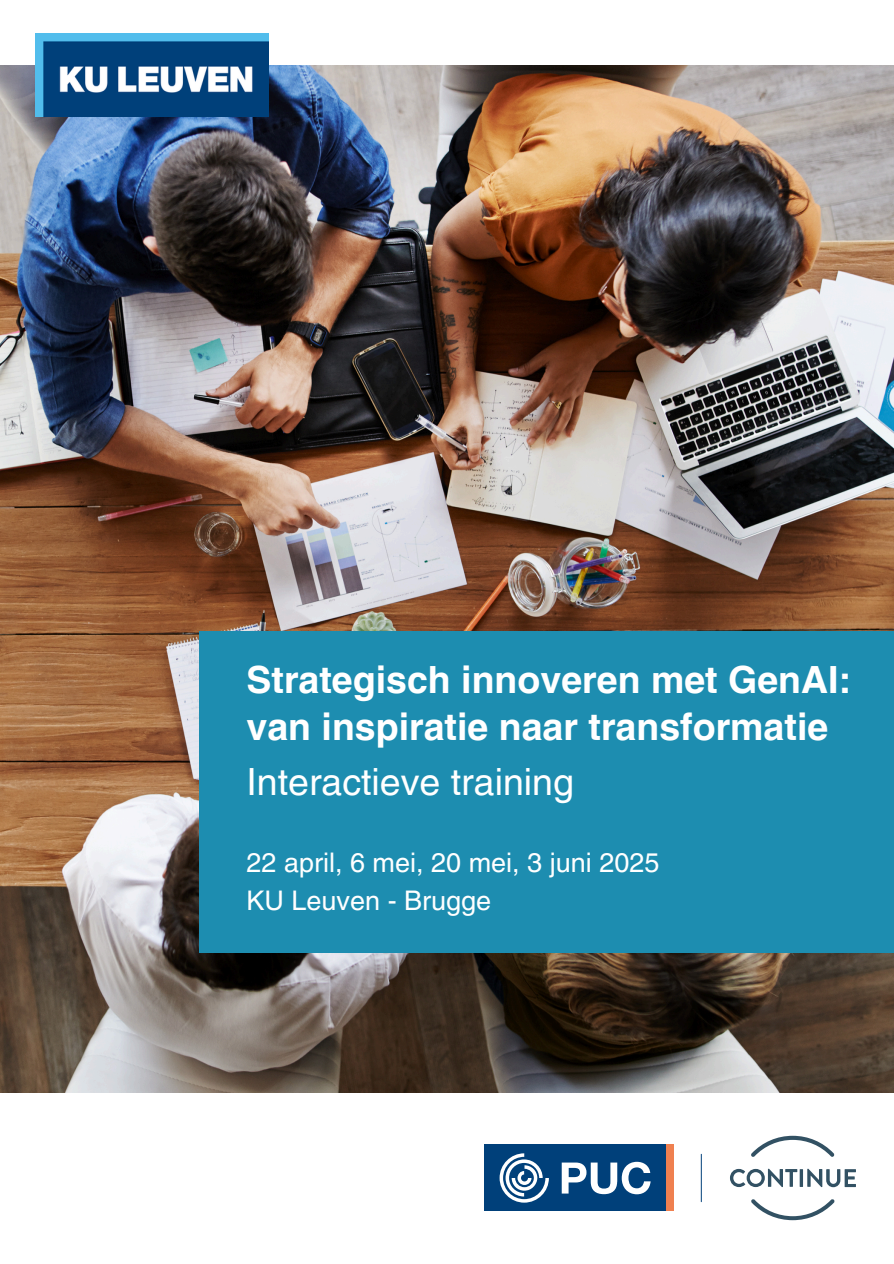
<style>
.page{position:relative;width:894px;height:1264px;background:#fff}
.page>*{position:absolute;margin:0;border:0;box-sizing:border-box;transform-origin:0 0}
.t1{font:700 37.5px/47.2px "Helvetica LT Pro";color:#fff}
.t2{font:37.5px "Helvetica LT Pro";color:#fff}
.t3{font:27px "Helvetica LT Pro";color:#fff}
</style>
<div class="page">
<img style="left:0;top:65px;width:893px;height:1027px">
<img style="left:35px;top:33px;width:233px;height:83px">
<svg style="left:730px;top:1168px;width:67px;height:19px"></svg>
<hr style="left:799px;top:1169px;width:3px;height:17px;background:#325163">
<svg style="left:807px;top:1168px;width:48px;height:19px"></svg>
<svg style="left:751px;top:1135px;width:83px;height:22px"></svg>
<svg style="left:751px;top:1199px;width:83px;height:21px"></svg>
<hr style="left:700px;top:1153px;width:1px;height:49px;background:#00407a">
<div style="left:484px;top:1144px;width:181px;height:67px;background:#00407a"></div>
<svg style="left:499px;top:1153px;width:49px;height:49px"></svg>
<div style="left:665px;top:1144px;width:7px;height:67px;background:#ef8050"></div>
<svg style="left:561px;top:1161px;width:89px;height:33px"></svg>
<div style="left:199px;top:631px;width:694px;height:322px;background:#1d8db0"></div>
<h1 class="t1" style="left:246px;top:659px;width:606px">Strategisch innoveren met GenAI: van inspiratie naar transformatie</h1>
<p class="t2" style="left:246px;top:768px;width:329px">Interactieve training</p>
<h2 class="t3" style="left:246px;top:853px;width:414px">22 april, 6 mei, 20 mei, 3 juni 2025</h2>
<p class="t3" style="left:246px;top:890px;width:246px">KU Leuven - Brugge</p>
</div>
